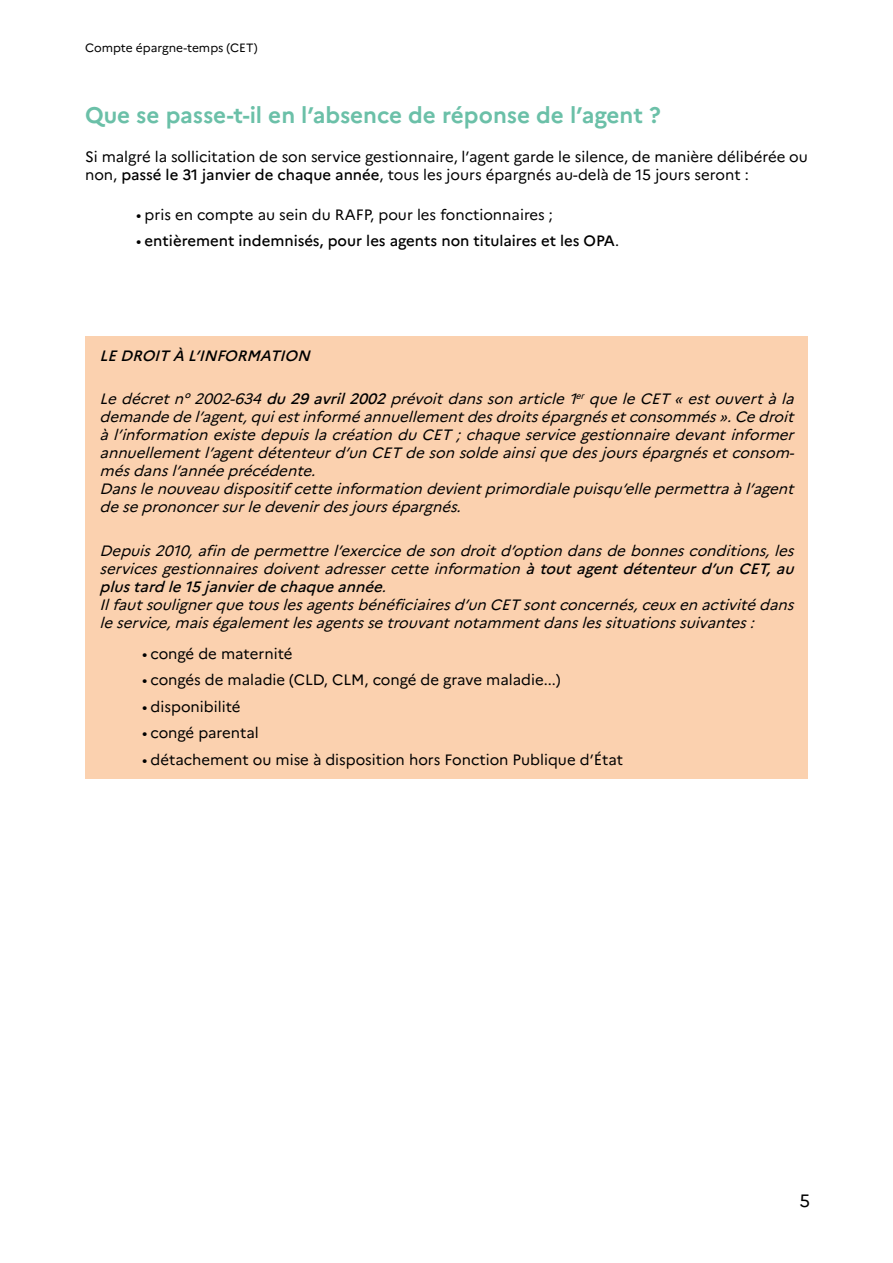
<style>
.page{position:relative;width:893px;height:1263px;background:#fff}
.page>*{position:absolute;margin:0;border:0;box-sizing:border-box;transform-origin:0 0}
.t1{font:700 22.5px "Marianne";color:#6bc0a8}
.t2{font:17.85px "Marianne";color:#000}
.t3{font:italic 15px/18px "Marianne";color:#000}
.t4{font:15px/18px "Marianne";color:#000}
.t5{font:500 15px "Marianne";color:#000}
.t6{font:italic 500 15px "Marianne";color:#000}
.t7{font:12px "Marianne";color:#000}
.s1{font-weight:500}
.s2{font-weight:400}
</style>
<div class="page">
<div style="left:85px;top:336px;width:723px;height:442px;background:#fbd1af"></div>
<p class="t7" style="left:85px;top:40px;width:174px">Compte épargne-temps (CET)</p>
<h1 class="t1" style="left:85px;top:101px;width:577px">Que se passe-t-il en l’absence de réponse de l’agent ?</h1>
<p class="t4" style="left:85px;top:148px;width:724px">Si malgré la sollicitation de son service gestionnaire, l’agent garde le silence, de manière délibérée ou non, <span class="s1">passé le 31 janvier de chaque année</span>, tous les jours épargnés au-delà de 15 jours seront :</p>
<p class="t4" style="left:136px;top:205px;width:418px">• pris en compte au sein du RAFP, pour les fonctionnaires ;</p>
<p class="t5" style="left:136px;top:232px;width:485px"><span class="s2">•</span> entièrement indemnisés, pour les agents non titulaires et les OPA<span class="s2">.</span></p>
<p class="t6" style="left:100px;top:346px;width:216px">LEDROIT À L’INFORMATION</p>
<p class="t3" style="left:100px;top:390px;width:700px">Ledécretn°2002-634<span class="s1">du29avril2002</span>prévoitdansson article1<sup>er</sup> queleCET « estouvertàla demandedel’agent,quiestinforméannuellementdesdroitsépargnésetconsommés ».Cedroit àl’information existedepuislacréation duCET ;chaqueservicegestionnairedevantinformer annuellementl’agentdétenteurd’un CET deson soldeainsiquedesjoursépargnésetconsom&shy;mésdansl’annéeprécédente.<br>Danslenouveaudispositifcetteinformation devientprimordialepuisqu’ellepermettraàl’agent deseprononcersurledevenirdesjoursépargnés.</p>
<p class="t3" style="left:100px;top:541px;width:700px">Depuis2010,afin depermettrel’exercicedeson droitd’option dansdebonnesconditions,les servicesgestionnairesdoiventadressercetteinformation <span class="s1">àtoutagentdétenteurd’un CET,au plustard le15janvierdechaqueannée</span>.<br>Ilfautsoulignerquetouslesagentsbénéficiairesd’un CET sontconcernés,ceuxen activitédans leservice,maiségalementlesagentssetrouvantnotammentdanslessituationssuivantes:</p>
<p class="t4" style="left:142px;top:644px;width:152px">• congé de maternité</p>
<p class="t4" style="left:142px;top:671px;width:420px">• congés de maladie (CLD, CLM, congé de grave maladie...)</p>
<p class="t4" style="left:142px;top:697px;width:100px">• disponibilité</p>
<p class="t4" style="left:142px;top:724px;width:118px">• congé parental</p>
<p class="t4" style="left:142px;top:750px;width:483px">• détachement ou mise à disposition hors Fonction Publique d’État</p>
<p class="t2" style="left:799px;top:1190px;width:12px">5</p>
</div>
